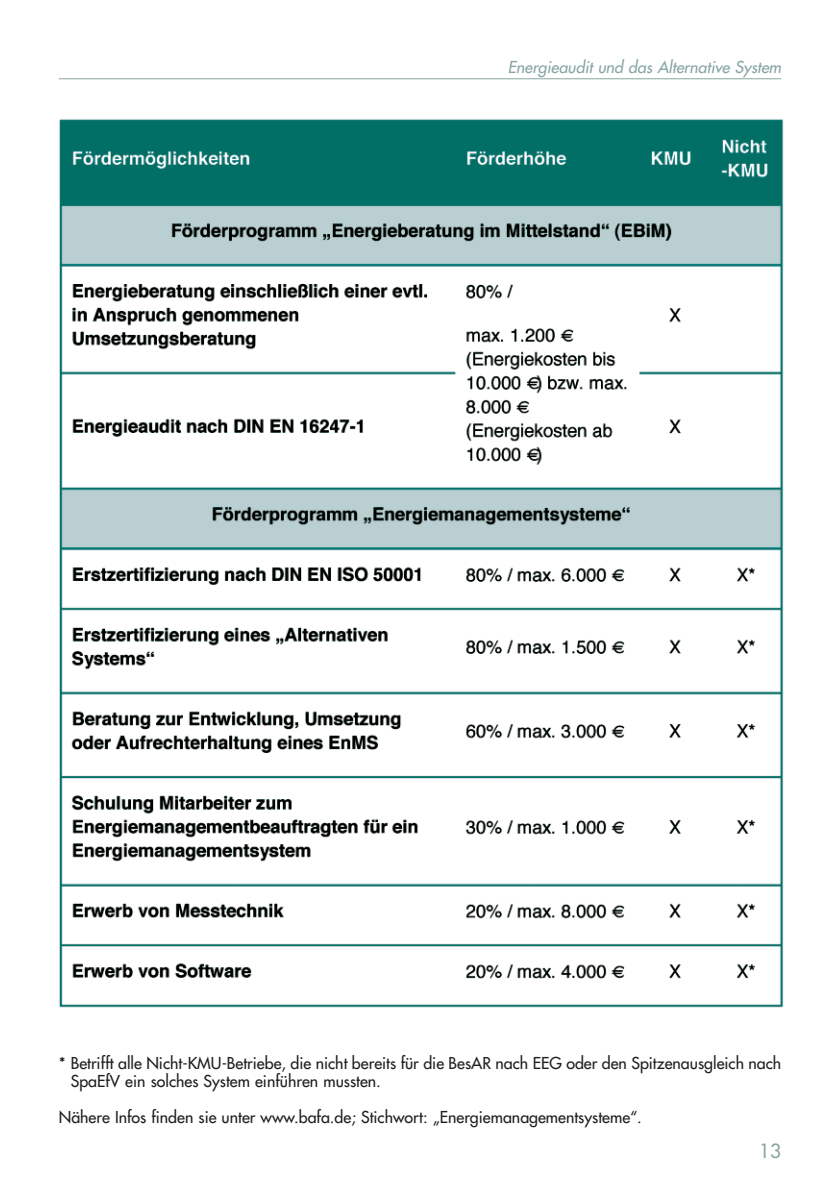
<style>
.page{position:relative;width:840px;height:1191px;background:#fff}
.page>*{position:absolute;margin:0;border:0;box-sizing:border-box;transform-origin:0 0}
.t1{font:19px "Futura";color:#87a6a2}
.t2{font:16px/18px "Futura";color:#231f20}
.t3{font:italic 16px "Futura";color:#87a6a2}
</style>
<div class="page">
<hr style="left:59px;top:78px;width:721px;height:1px;background:#87a6a2">
<img style="left:59px;top:119px;width:725px;height:889px">
<p class="t3" style="left:507px;top:59px;width:275px">Energieaudit und das Alternative System</p>
<p class="t2" style="left:71px;top:1055px;width:711px;text-indent:-12px">* Betrifft alle Nicht-KMU-Betriebe, die nicht bereits für die BesAR nach EEG oder den Spitzenausgleich nach<br>SpaEfV ein solches System einführen mussten.</p>
<p class="t2" style="left:59px;top:1109px;width:584px">Nähere Infos finden sie unter www.bafa.de; Stichwort: „Energiemanagementsysteme“.</p>
<p class="t1" style="left:758px;top:1142px;width:23px">13</p>
</div>
